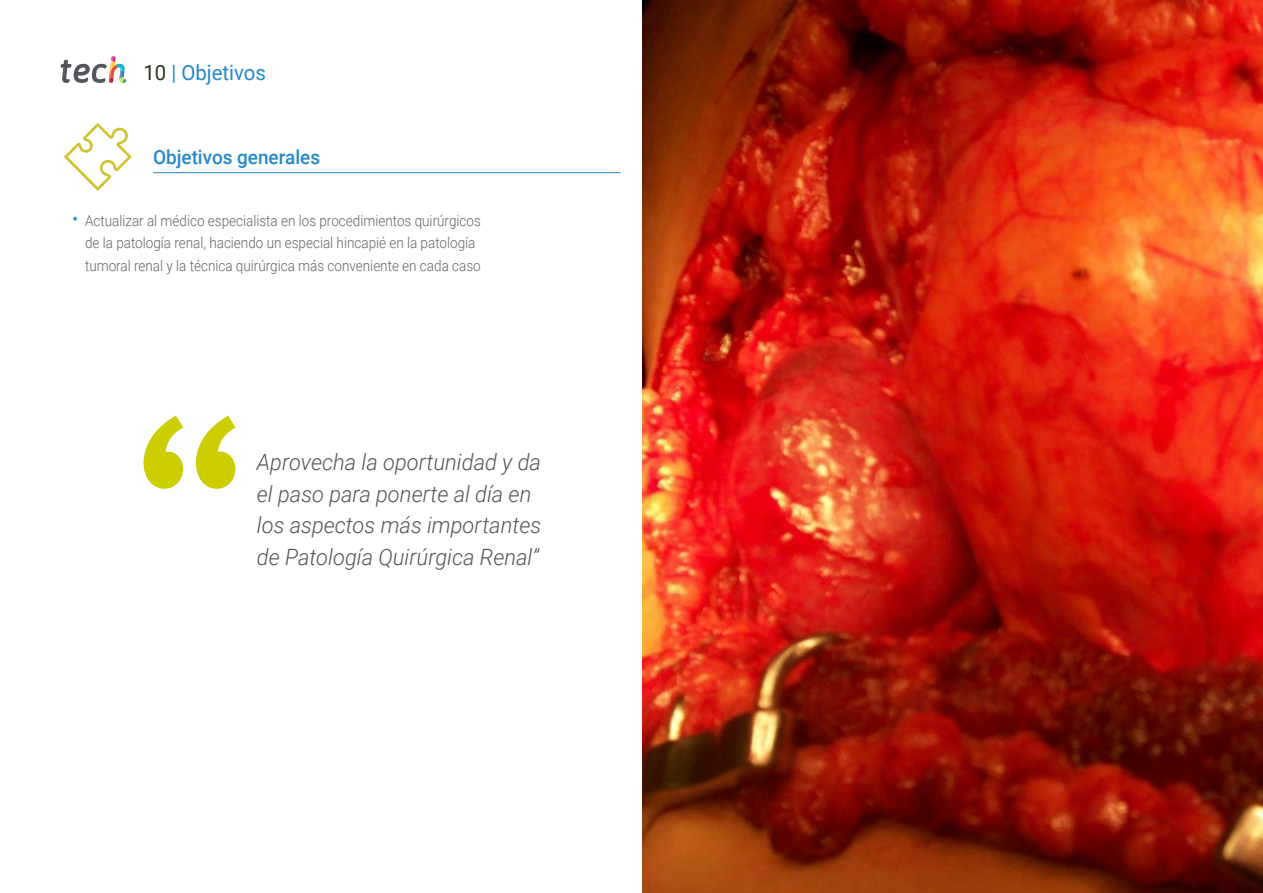
<style>
.page{position:relative;width:1263px;height:893px;background:#fff}
.page>*{position:absolute;margin:0;border:0;box-sizing:border-box;transform-origin:0 0}
.t1{font:italic 300 22.5px/31.5px "Roboto";color:#52555b}
.t2{font:21px "Roboto";color:#2488c9}
.t3{font:500 19.5px "Roboto";color:#2488c9}
.t4{font:300 15px/22.5px "Roboto";color:#61646a;scale:.9 1}
.s1{color:#312e20}
</style>
<div class="page">
<img style="left:642px;top:0;width:621px;height:893px">
<svg style="left:144px;top:416px;width:92px;height:73px"></svg>
<hr style="left:153px;top:172px;width:468px;height:1px;background:#2488c9">
<svg style="left:64px;top:123px;width:68px;height:68px"></svg>
<svg style="left:61px;top:56px;width:65px;height:27px"></svg>
<h2 class="t2" style="left:144px;top:57px;width:124px"><span class="s1">10</span> | Objetivos</h2>
<h3 class="t3" style="left:153px;top:144px;width:169px">Objetivos generales</h3>
<p class="t4" style="left:85px;top:208px;width:441px">Actualizar al médico especialista en los procedimientos quirúrgicos de la patología renal, haciendo un especial hincapié en la patología tumoral renal y la técnica quirúrgica más conveniente en cada caso</p>
<h1 class="t1" style="left:257px;top:446px;width:286px">Aprovecha la oportunidad y da el paso para ponerte al día en los aspectos más importantes de Patología Quirúrgica Renal”</h1>
</div>
